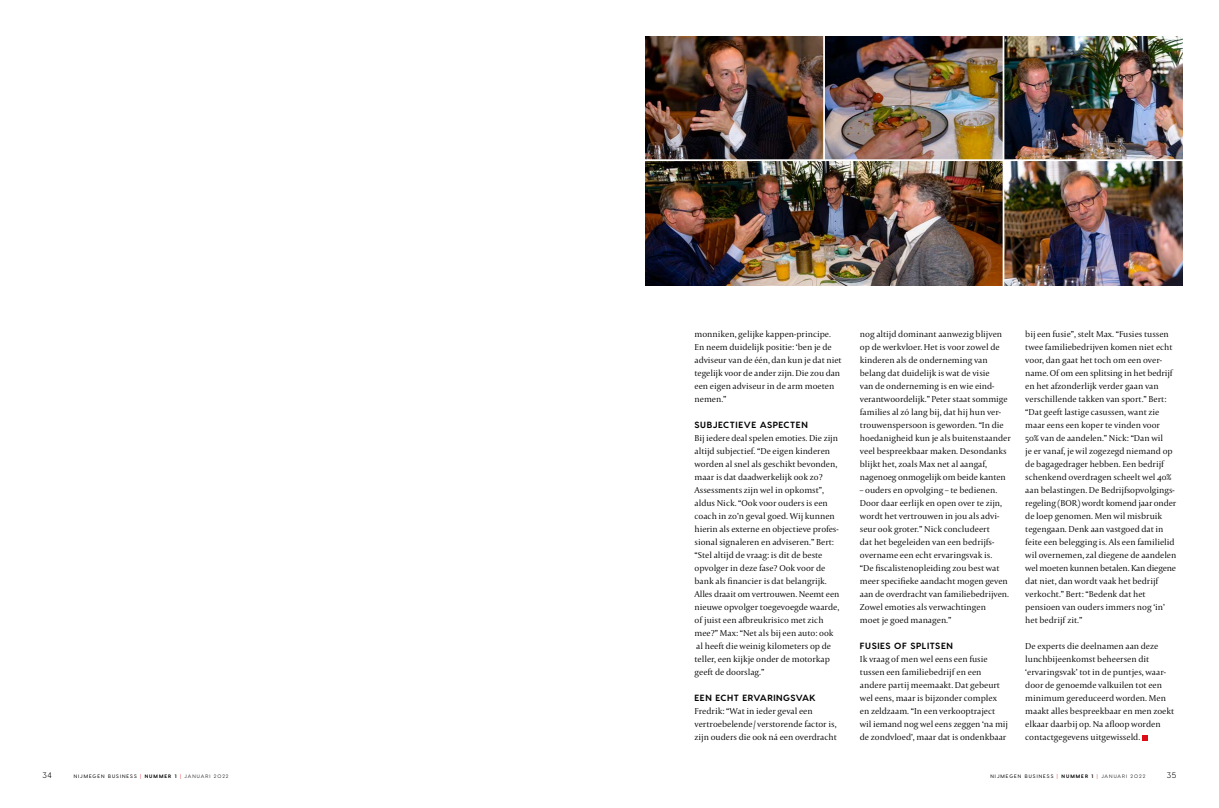
<style>
.page{position:relative;width:1219px;height:808px;background:#fff}
.page>*{position:absolute;margin:0;border:0;box-sizing:border-box;transform-origin:0 0}
.t1{font:300 9px/13px "Capitolium 2";color:#000}
.t2{font:700 9px "Visby CF";letter-spacing:.06em;color:#000}
.t3{font:8px "Visby CF";color:#000}
.t4{font:500 5px "Visby CF";letter-spacing:.21em;color:#000}
.s1{font-weight:400;color:#dc0d15}
.s2{font-weight:700}
.s3{font-weight:400}
</style>
<div class="page">
<svg style="left:1142px;top:735px;width:6px;height:5px"></svg>
<img style="left:645px;top:36px;width:538px;height:249px">
<hr style="left:1003px;top:34px;width:1px;height:254px;background:#fff">
<hr style="left:823px;top:34px;width:2px;height:127px;background:#fff">
<hr style="left:638px;top:159px;width:552px;height:2px;background:#fff">
<p class="t1" style="left:694px;top:328px;width:149px">monniken, gelijke kappen-principe.<br>En neem duidelijk positie: ‘ben je de adviseur van de één, dan kun je dat niet tegelijk voor de ander zijn. Die zou dan een eigen adviseur in de arm moeten nemen.”</p>
<p class="t2" style="left:695px;top:419px;width:115px">SUBJECTIEVE ASPECTEN</p>
<p class="t1" style="left:694px;top:432px;width:146px">Bij iedere deal spelen emoties. Die zijn altijd subjectief. “De eigen kinderen worden al snel als geschikt bevonden, maar is dat daadwerkelijk ook zo?<br>Assessments zijn wel in opkomst”, aldus Nick. “Ook voor ouders is een coach in zo’n geval goed. Wij kunnen hierin als externe en objectieve profes&shy;sional signaleren en adviseren.” Bert: “Stel altijd de vraag: is dit de beste opvolger in deze fase? Ook voor de bank als financier is dat belangrijk.<br>Alles draait om vertrouwen. Neemt een nieuwe opvolger toegevoegde waarde, of juist een afbreukrisico met zich mee?” Max: “Net als bij een auto: ook al heeft die weinig kilometers op de teller, een kijkje onder de motorkap geeft de doorslag.”</p>
<p class="t2" style="left:695px;top:692px;width:123px">EEN ECHT ERVARINGSVAK</p>
<p class="t1" style="left:694px;top:704px;width:144px">Fredrik: “Wat in ieder geval een vertroebelende/verstorende factor is, zijn ouders die ook ná een overdracht</p>
<p class="t1" style="left:860px;top:327px;width:152px">nog altijd dominant aanwezig blijven op de werkvloer. Het is voor zowel de kinderen als de onderneming van belang dat duidelijk is wat de visie<br>van de onderneming is en wie eind&shy;verantwoordelijk.” Peter staat sommige families al zó lang bij, dat hij hun ver&shy;trouwenspersoon is geworden. “In die hoedanigheid kun je als buitenstaander veel bespreekbaar maken. Desondanks blijkt het, zoals Max net al aangaf, nagenoeg onmogelijk om beide kanten</p>
<p class="t1" style="left:860px;top:483px;width:151px">– ouders en opvolging – te bedienen.<br>Door daar eerlijk en open over te zijn, wordt het vertrouwen in jou als advi&shy;seur ook groter.” Nick concludeert<br>dat het begeleiden van een bedrijfs&shy;overname een echt ervaringsvak is.<br>“De fiscalistenopleiding zou best wat meer specifieke aandacht mogen geven aan de overdracht van familiebedrijven.<br>Zowel emoties als verwachtingen<br>moet je goed managen.”</p>
<p class="t2" style="left:860px;top:640px;width:94px">FUSIES OF SPLITSEN</p>
<p class="t1" style="left:860px;top:652px;width:150px">Ik vraag of men wel eens een fusie tussen een familiebedrijf en een andere partij meemaakt. Dat gebeurt wel eens, maar is bijzonder complex en zeldzaam. “In een verkooptraject wil iemand nog wel eens zeggen ‘na mij de zondvloed’, maar dat is ondenkbaar</p>
<p class="t1" style="left:1025px;top:327px;width:153px">bij een fusie”, stelt Max. “Fusies tussen twee familiebedrijven komen niet echt voor, dan gaat het toch om een over&shy;name. Of om een splitsing in het bedrijf en het afzonderlijk verder gaan van verschillende takken van sport.” Bert: “Dat geeft lastige casussen, want zie maar eens een koper te vinden voor<br>50% van de aandelen.” Nick: “Dan wil<br>je er vanaf, je wil zogezegd niemand op de bagagedrager hebben. Een bedrijf schenkend overdragen scheelt wel 40% aan belastingen. De Bedrijfsopvolgings&shy;regeling (BOR) wordt komend jaar onder de loep genomen. Men wil misbruik tegengaan. Denk aan vastgoed dat in feite een belegging is. Als een familielid wil overnemen, zal diegene de aandelen wel moeten kunnen betalen. Kan diegene dat niet, dan wordt vaak het bedrijf verkocht.” Bert: “Bedenk dat het pensioen van ouders immers nog ‘in’ het bedrijf zit.”</p>
<p class="t1" style="left:1025px;top:639px;width:150px">De experts die deelnamen aan deze lunchbijeenkomst beheersen dit ‘ervaringsvak’ tot in de puntjes, waar&shy;door de genoemde valkuilen tot een minimum gereduceerd worden. Men maakt alles bespreekbaar en men zoekt elkaar daarbij op. Na afloop worden contactgegevens uitgewisseld.</p>
<p class="t3" style="left:43px;top:771px;width:11px">34</p>
<p class="t4" style="left:74px;top:773px;width:156px">NIJMEGEN BUSINESS <span class="s1">|</span> <span class="s2">NUMMER 1</span> <span class="s1">|</span> <span class="s3">JANUARI 2022</span></p>
<p class="t4" style="left:990px;top:773px;width:156px">NIJMEGEN BUSINESS <span class="s1">|</span> <span class="s2">NUMMER 1</span> <span class="s1">|</span> <span class="s3">JANUARI 2022</span></p>
<p class="t3" style="left:1167px;top:771px;width:11px">35</p>
</div>
